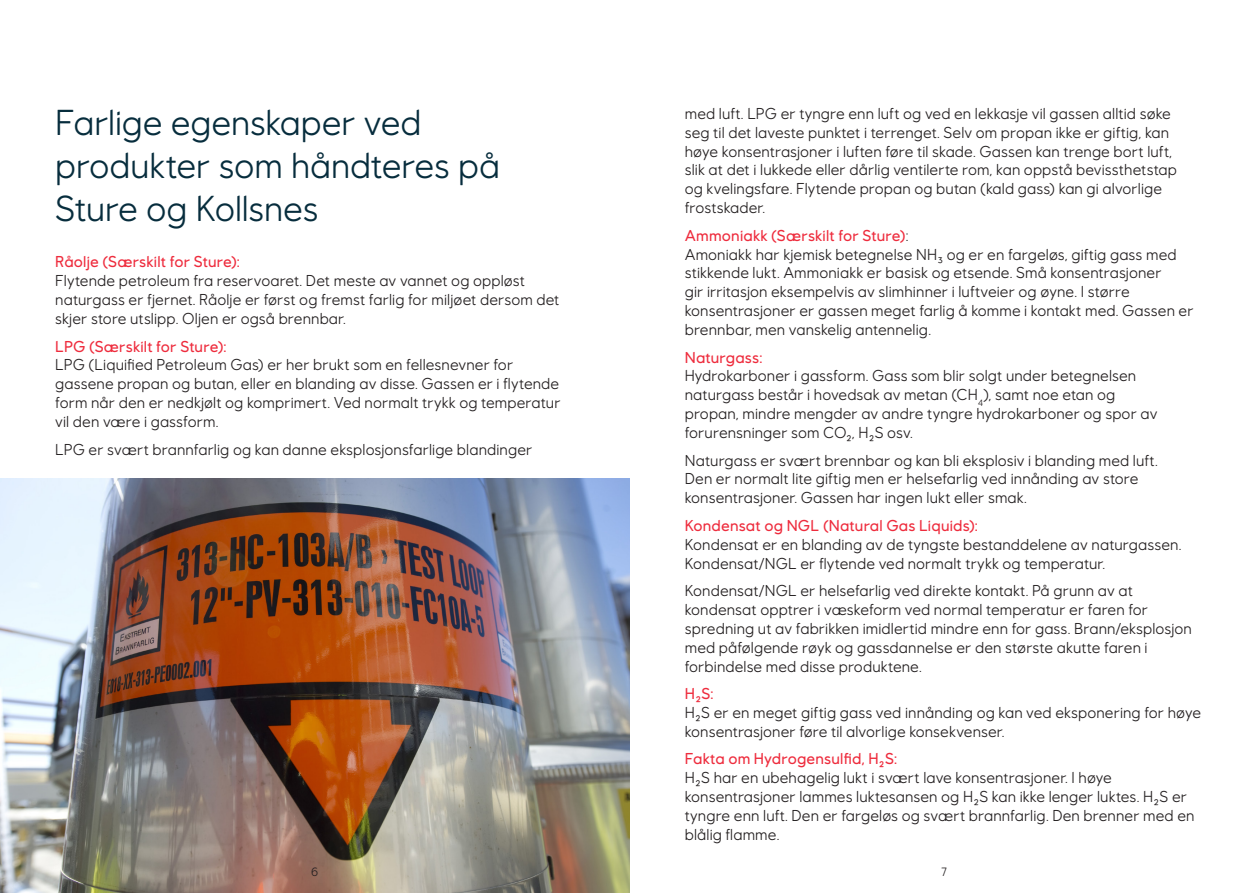
<style>
.page{position:relative;width:1259px;height:893px;background:#fff}
.page>*{position:absolute;margin:0;border:0;box-sizing:border-box;transform-origin:0 0}
.Kapittel{font:36px/43.2px "Equinor";letter-spacing:-.005em;color:#072d3d}
.brødtekst{font:15.75px/18.9px "Equinor";letter-spacing:.005em;color:#231f20}
.t1{font:12px "Equinor";color:#231f20}
.s1{font-weight:500;color:#ee2c3d}
</style>
<div class="page">
<img style="left:0;top:478px;width:629px;height:415px">
<p class="Kapittel" style="left:55px;top:100px;width:446px">Farlige egenskaper ved produkter som håndteres på<br>Sture og Kollsnes</p>
<p class="brødtekst" style="left:55px;top:252px;width:506px"><span class="s1">Råolje (Særskilt for Sture):<br></span>Flytende petroleum fra reservoaret. Det meste av vannet og oppløst naturgass er fjernet. Råolje er først og fremst farlig for miljøet dersom det skjer store utslipp. Oljen er også brennbar.</p>
<p class="brødtekst" style="left:55px;top:336px;width:507px"><span class="s1">LPG (Særskilt for Sture):<br></span>LPG (Liquified Petroleum Gas) er her brukt som en fellesnevner for gassene propan og butan, eller en blanding av disse. Gassen er i flytende form når den er nedkjølt og komprimert. Ved normalt trykk og temperatur vil den være i gassform.</p>
<p class="brødtekst" style="left:55px;top:439px;width:478px">LPG er svært brannfarlig og kan danne eksplosjonsfarlige blandinger</p>
<p class="brødtekst" style="left:685px;top:104px;width:494px">med luft. LPG er tyngre enn luft og ved en lekkasje vil gassen alltid søke seg til det laveste punktet i terrenget. Selv om propan ikke er giftig, kan høye konsentrasjoner i luften føre til skade. Gassen kan trenge bort luft, slik at det i lukkede eller dårlig ventilerte rom, kan oppstå bevissthetstap og kvelingsfare. Flytende propan og butan (kald gass) kan gi alvorlige frostskader.</p>
<p class="brødtekst" style="left:685px;top:226px;width:510px"><span class="s1">Ammoniakk (Særskilt for Sture)</span>:<br>Amoniakk har kjemisk betegnelse NH₃ og er en fargeløs, giftig gass med stikkende lukt. Ammoniakk er basisk og etsende. Små konsentrasjoner<br>gir irritasjon eksempelvis av slimhinner i luftveier og øyne. I større konsentrasjoner er gassen meget farlig å komme i kontakt med. Gassen er brennbar, men vanskelig antennelig.</p>
<p class="brødtekst" style="left:685px;top:347px;width:474px"><span class="s1">Naturgass:<br></span>Hydrokarboner i gassform. Gass som blir solgt under betegnelsen naturgass består i hovedsak av metan (CH<sub>4</sub>), samt noe etan og propan, mindre mengder av andre tyngre hydrokarboner og spor av forurensninger som CO₂, H₂S osv.</p>
<p class="brødtekst" style="left:685px;top:450px;width:474px">Naturgass er svært brennbar og kan bli eksplosiv i blanding med luft.<br>Den er normalt lite giftig men er helsefarlig ved innånding av store konsentrasjoner. Gassen har ingen lukt eller smak.</p>
<p class="brødtekst" style="left:685px;top:516px;width:498px"><span class="s1">Kondensat og NGL (Natural Gas Liquids):<br></span>Kondensat er en blanding av de tyngste bestanddelene av naturgassen.<br>Kondensat/NGL er flytende ved normalt trykk og temperatur.</p>
<p class="brødtekst" style="left:685px;top:581px;width:508px">Kondensat/NGL er helsefarlig ved direkte kontakt. På grunn av at kondensat opptrer i væskeform ved normal temperatur er faren for spredning ut av fabrikken imidlertid mindre enn for gass. Brann/eksplosjon med påfølgende røyk og gassdannelse er den største akutte faren i forbindelse med disse produktene.</p>
<p class="brødtekst" style="left:685px;top:684px;width:518px"><span class="s1">H₂S:<br></span>H₂S er en meget giftig gass ved innånding og kan ved eksponering for høye konsentrasjoner føre til alvorlige konsekvenser.</p>
<p class="brødtekst" style="left:685px;top:749px;width:511px"><span class="s1">Fakta om Hydrogensulfid, H₂S:<br></span>H₂S har en ubehagelig lukt i svært lave konsentrasjoner. I høye konsentrasjoner lammes luktesansen og H₂S kan ikke lenger luktes. H₂S er tyngre enn luft. Den er fargeløs og svært brannfarlig. Den brenner med en blålig flamme.</p>
<p class="t1" style="left:311px;top:864px;width:9px">6</p>
<p class="t1" style="left:941px;top:864px;width:7px">7</p>
</div>
